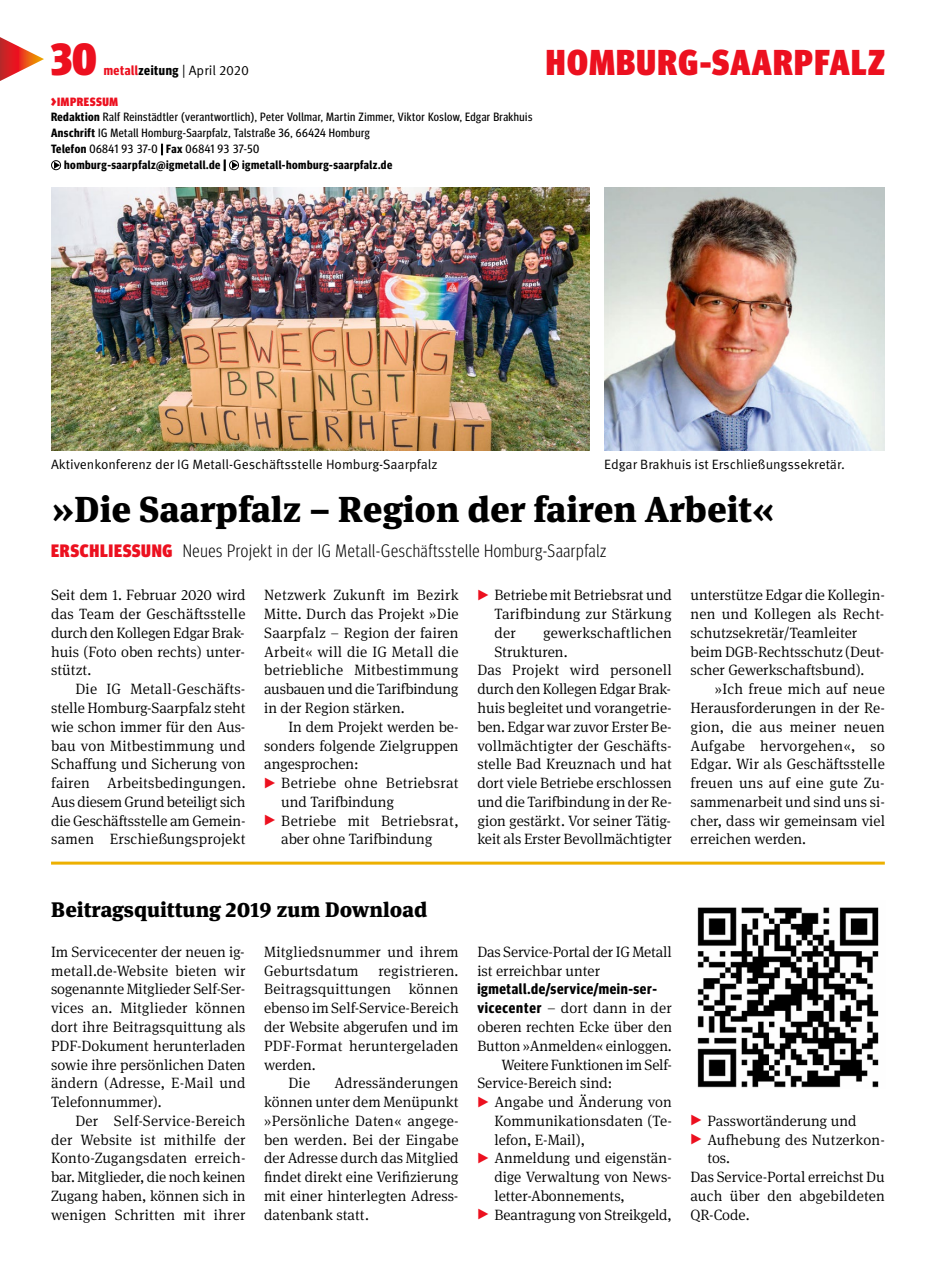
<style>
.page{position:relative;width:936px;height:1285px;background:#fff}
.page>*{position:absolute;margin:0;border:0;box-sizing:border-box;transform-origin:0 0}
.t1{font:900 condensed 45px "Meta Head IGM";color:#ec101f}
.t2{font:900 36px "Meta Serif IGM";color:#000}
.t3{font:900 condensed 36px "Meta Head IGM";letter-spacing:.04em;color:#ec101f}
.t4{font:900 21px "Meta Serif IGM";color:#000}
.t5{font:300 condensed 18px "Meta Head IGM";letter-spacing:.04em;color:#000}
.t6{font:300 15px/18.8px "Meta Serif IGM";color:#000;text-align:justify}
.t7{font:700 15px "Meta Headline Cond OT";letter-spacing:.04em;color:#000}
.t8{font:13.5px "Meta IGM";color:#000}
.t9{font:12px "Meta Headline Cond OT";letter-spacing:.04em;color:#000}
.t10{font:700 12px "Meta Headline Cond OT";letter-spacing:.04em;color:#000}
.t11{font:900 condensed 12px "Meta Head IGM";letter-spacing:.05em;color:#ec101f}
.s1{font-family:"Meta Headline Cond OT";font-weight:700;color:#ec101f}
.s2{font-family:"Meta Headline Cond OT";font-weight:700}
.s3{font-size:15px}
.s4{font-weight:700}
.s5{font-weight:400}
.s6{font-weight:900;color:#ec101f}
.s7{font-family:"Meta Head IGM";font-weight:900;font-stretch:condensed;font-size:21px;color:#ec101f}
</style>
<div class="page">
<svg style="left:0;top:37px;width:44px;height:44px"></svg>
<svg style="left:51px;top:160px;width:10px;height:10px"></svg>
<svg style="left:229px;top:160px;width:10px;height:10px"></svg>
<img style="left:51px;top:187px;width:538px;height:263px">
<img style="left:604px;top:187px;width:280px;height:263px">
<hr style="left:51px;top:861px;width:833px;height:3px;background:#edb000">
<img style="left:697px;top:907px;width:182px;height:180px">
<h1 class="t1" style="left:51px;top:23px;width:47px">30</h1>
<p class="t8" style="left:104px;top:60px;width:147px"><span class="s1">metall</span><span class="s2">zeitung</span> | April 2020</p>
<p class="t11" style="left:51px;top:92px;width:68px"><span class="s3">&gt;</span>IMPRESSUM</p>
<p class="t9" style="left:51px;top:110px;width:483px"><span class="s4">Redaktion</span> Ralf Reinstädtler (verantwortlich), Peter Vollmar, Martin Zimmer, Viktor Koslow, Edgar Brakhuis</p>
<p class="t9" style="left:51px;top:126px;width:320px"><span class="s4">Anschrift</span> IG Metall Homburg-Saarpfalz, Talstraße 36, 66424 Homburg</p>
<p class="t9" style="left:51px;top:141px;width:210px"><span class="s4">Telefon</span> 06841 93 37-0 | <span class="s4">Fax</span> 06841 93 37-50</p>
<p class="t10" style="left:64px;top:157px;width:163px">homburg-saarpfalz@igmetall.de <span class="s5">|</span></p>
<p class="t10" style="left:242px;top:157px;width:152px">igmetall-homburg-saarpfalz.de</p>
<h2 class="t3" style="left:546px;top:34px;width:340px">HOMBURG-SAARPFALZ</h2>
<p class="t8" style="left:51px;top:454px;width:388px">Aktivenkonferenz der IG Metall-Geschäftsstelle Homburg-Saarpfalz</p>
<p class="t8" style="left:604px;top:454px;width:242px">Edgar Brakhuis ist Erschließungssekretär.</p>
<h2 class="t2" style="left:51px;top:479px;width:725px">»Die Saarpfalz – Region der fairen Arbeit«</h2>
<p class="t5" style="left:51px;top:537px;width:557px"><span class="s6">ERSCHLIESSUNG</span> Neues Projekt in der IG Metall-Geschäftsstelle Homburg-Saarpfalz</p>
<p class="t6" style="left:51px;top:585px;width:196px">Seit dem 1. Februar 2020 wird das Team der Geschäftsstelle durch den Kollegen Edgar Brak&shy;huis (Foto oben rechts) unter&shy;stützt.</p>
<p class="t6" style="left:51px;top:678px;width:196px;text-indent:24px">Die IG Metall-Geschäfts&shy;stelle Homburg-Saarpfalz steht wie schon immer für den Aus&shy;bau von Mitbestimmung und Schaffung und Sicherung von fairen Arbeitsbedingungen.<br>Aus diesem Grund beteiligt sich die Geschäftsstelle am Gemein&shy;samen Erschießungsprojekt</p>
<p class="t6" style="left:264px;top:585px;width:196px">Netzwerk Zukunft im Bezirk Mitte. Durch das Projekt »Die Saarpfalz – Region der fairen Arbeit« will die IG Metall die betriebliche Mitbestimmung ausbauen und die Tarifbindung in der Region stärken.</p>
<p class="t6" style="left:288px;top:716px;width:172px">In dem Projekt werden be-</p>
<p class="t6" style="left:264px;top:735px;width:196px">sonders folgende Zielgruppen</p>
<p class="t6" style="left:264px;top:753px;width:96px">angesprochen:</p>
<p class="t6" style="left:264px;top:772px;width:196px"><span class="s7">▸</span> Betriebe ohne Betriebsrat</p>
<p class="t6" style="left:281px;top:791px;width:114px">und Tarifbindung</p>
<p class="t6" style="left:264px;top:810px;width:196px"><span class="s7">▸</span> Betriebe mit Betriebsrat,</p>
<p class="t6" style="left:281px;top:828px;width:153px">aber ohne Tarifbindung</p>
<p class="t6" style="left:494px;top:585px;width:179px;text-indent:-17px"><span class="s7">▸</span> Betriebe mit Betriebsrat und Tarifbindung zur Stärkung der</p>
<p class="t6" style="left:543px;top:622px;width:130px">gewerkschaftlichen</p>
<p class="t6" style="left:494px;top:641px;width:75px">Strukturen.</p>
<p class="t6" style="left:477px;top:660px;width:196px">Das Projekt wird personell</p>
<p class="t6" style="left:477px;top:678px;width:195px">durch den Kollegen Edgar Brak-</p>
<p class="t6" style="left:477px;top:697px;width:196px">huis begleitet und vorangetrie-</p>
<p class="t6" style="left:477px;top:716px;width:196px">ben. Edgar war zuvor Erster Be-</p>
<p class="t6" style="left:477px;top:735px;width:196px">vollmächtigter der Geschäfts-</p>
<p class="t6" style="left:477px;top:753px;width:196px">stelle Bad Kreuznach und hat</p>
<p class="t6" style="left:477px;top:772px;width:196px">dort viele Betriebe erschlossen</p>
<p class="t6" style="left:477px;top:791px;width:196px">und die Tarifbindung in der Re-</p>
<p class="t6" style="left:477px;top:810px;width:195px">gion gestärkt. Vor seiner Tätig-</p>
<p class="t6" style="left:477px;top:828px;width:196px">keit als Erster Bevollmächtigter</p>
<p class="t6" style="left:690px;top:585px;width:196px;text-align:left">unterstütze Edgar die Kollegin&shy;nen und Kollegen als Recht&shy;schutzsekretär/Teamleiter beim DGB-Rechtsschutz (Deut&shy;scher Gewerkschaftsbund).</p>
<p class="t6" style="left:690px;top:678px;width:196px;text-indent:24px">»Ich freue mich auf neue Herausforderungen in der Re&shy;gion, die aus meiner neuen Aufgabe hervorgehen«, so Edgar. Wir als Geschäftsstelle freuen uns auf eine gute Zu&shy;sammenarbeit und sind uns si&shy;cher, dass wir gemeinsam viel erreichen werden.</p>
<h3 class="t4" style="left:51px;top:891px;width:377px">Beitragsquittung 2019 zum Download</h3>
<p class="t6" style="left:51px;top:941px;width:196px">Im Servicecenter der neuen ig&shy;metall.de-Website bieten wir sogenannte Mitglieder Self-Ser&shy;vices an. Mitglieder können dort ihre Beitragsquittung als PDF-Dokument herunterladen sowie ihre persönlichen Daten ändern (Adresse, E-Mail und Telefonnummer).</p>
<p class="t6" style="left:51px;top:1110px;width:196px;text-indent:24px">Der Self-Service-Bereich der Website ist mithilfe der Konto-Zugangsdaten erreich&shy;bar. Mitglieder, die noch keinen Zugang haben, können sich in wenigen Schritten mit ihrer</p>
<p class="t6" style="left:264px;top:941px;width:196px">Mitgliedsnummer und ihrem<br>Geburtsdatum</p>
<p class="t6" style="left:378px;top:960px;width:82px">registrieren.</p>
<p class="t6" style="left:264px;top:978px;width:196px">Beitragsquittungen können</p>
<p class="t6" style="left:264px;top:997px;width:196px">ebenso im Self-Service-Bereich</p>
<p class="t6" style="left:264px;top:1016px;width:196px">der Website abgerufen und im</p>
<p class="t6" style="left:264px;top:1035px;width:196px">PDF-Format heruntergeladen</p>
<p class="t6" style="left:264px;top:1053px;width:53px">werden.</p>
<p class="t6" style="left:288px;top:1072px;width:23px">Die</p>
<p class="t6" style="left:264px;top:1072px;width:196px;text-indent:70px">Adressänderungen können unter dem Menüpunkt »Persönliche Daten« angege&shy;ben werden. Bei der Eingabe der Adresse durch das Mitglied findet direkt eine Verifizierung mit einer hinterlegten Adress&shy;datenbank statt.</p>
<p class="t6" style="left:477px;top:941px;width:196px">Das Service-Portal der IG Metall ist erreichbar unter</p>
<p class="t7" style="left:477px;top:979px;width:181px">igmetall.de/service/mein-ser-</p>
<p class="t6" style="left:477px;top:997px;width:196px"><span class="s2">vicecenter</span> – dort dann in der</p>
<p class="t6" style="left:477px;top:1016px;width:196px">oberen rechten Ecke über den</p>
<p class="t6" style="left:477px;top:1035px;width:196px">Button »Anmelden« einloggen.</p>
<p class="t6" style="left:501px;top:1053px;width:172px">Weitere Funktionen im Self-</p>
<p class="t6" style="left:477px;top:1072px;width:136px">Service-Bereich sind:</p>
<p class="t6" style="left:477px;top:1091px;width:196px"><span class="s7">▸</span> Angabe und Änderung von</p>
<p class="t6" style="left:494px;top:1110px;width:179px">Kommunikationsdaten (Te-</p>
<p class="t6" style="left:494px;top:1128px;width:92px">lefon, E-Mail),</p>
<p class="t6" style="left:477px;top:1147px;width:196px"><span class="s7">▸</span> Anmeldung und eigenstän-</p>
<p class="t6" style="left:494px;top:1166px;width:179px">dige Verwaltung von News-</p>
<p class="t6" style="left:494px;top:1185px;width:132px">letter-Abonnements,</p>
<p class="t6" style="left:477px;top:1203px;width:196px"><span class="s7">▸</span> Beantragung von Streikgeld,</p>
<p class="t6" style="left:690px;top:1110px;width:168px"><span class="s7">▸</span> Passwortänderung und</p>
<p class="t6" style="left:690px;top:1128px;width:196px"><span class="s7">▸</span> Aufhebung des Nutzerkon-</p>
<p class="t6" style="left:707px;top:1147px;width:24px">tos.</p>
<p class="t6" style="left:690px;top:1166px;width:196px">Das Service-Portal erreichst Du</p>
<p class="t6" style="left:690px;top:1185px;width:196px">auch über den abgebildeten</p>
<p class="t6" style="left:690px;top:1203px;width:61px">QR-Code.</p>
</div>
